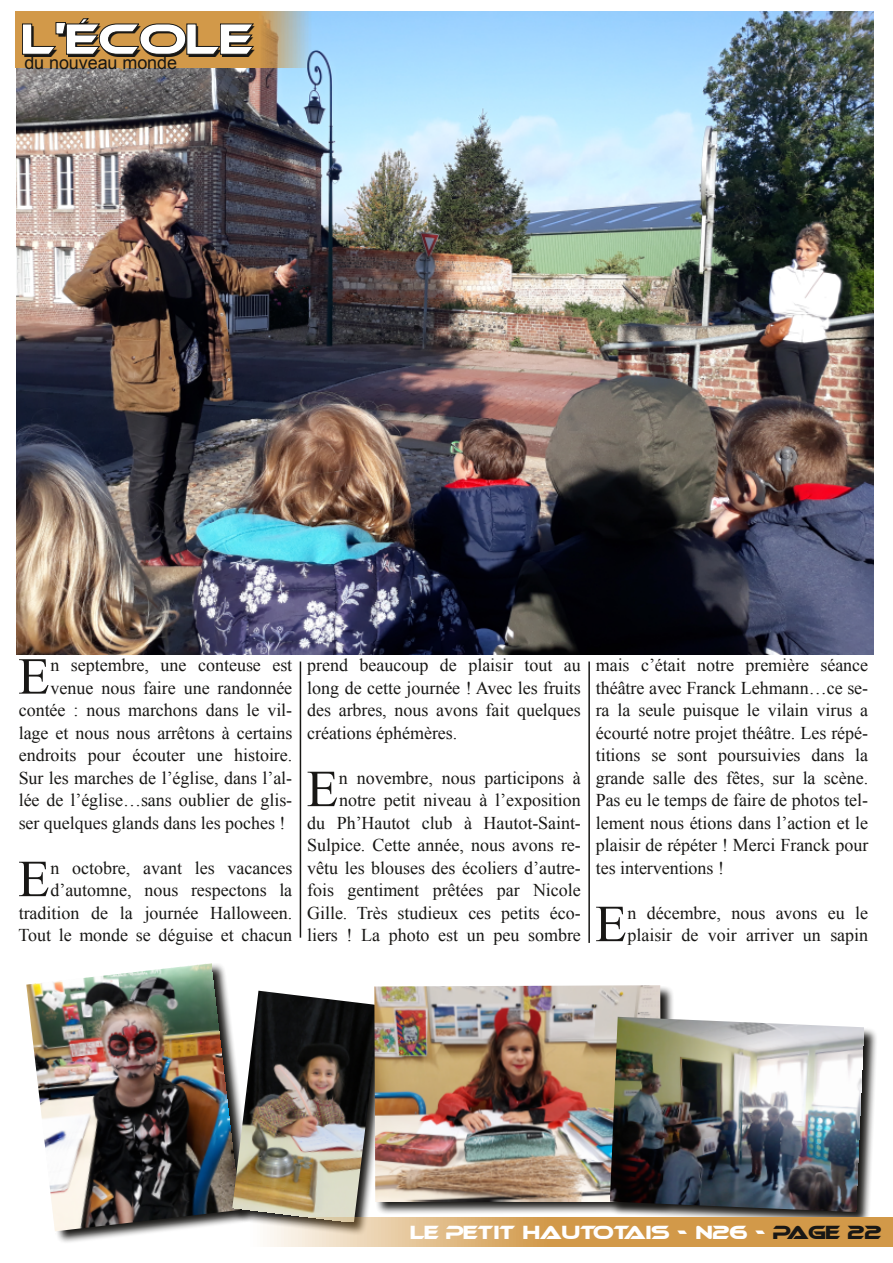
<style>
.page{position:relative;width:893px;height:1263px;background:#fff}
.page>*{position:absolute;margin:0;border:0;box-sizing:border-box;transform-origin:0 0}
.t1{font:52.05px "Times New Roman";color:#181715}
.t2{font:42px "Ethnocentric";letter-spacing:-.005em;color:#181715}
.t3{font:18px/22.5px "Times New Roman";color:#181715;text-align:right}
.t4{font:18px "Ethnocentric";letter-spacing:-.005em;color:#fff}
.t5{font:18px "Arial";letter-spacing:-.005em;color:#181715}
.s1{color:#181715}
</style>
<div class="page">
<img style="left:16px;top:12px;width:857px;height:642px">
<svg style="left:15px;top:11px;width:343px;height:57px;background:#c5a36d"></svg>
<img style="left:26px;top:963px;width:204px;height:254px">
<img style="left:232px;top:991px;width:142px;height:226px">
<svg style="left:375px;top:987px;width:298px;height:227px;background:#969593"></svg>
<img style="left:374px;top:985px;width:287px;height:216px">
<svg style="left:609px;top:1017px;width:267px;height:200px"></svg>
<img style="left:610px;top:1017px;width:254px;height:195px">
<svg style="left:53px;top:1217px;width:837px;height:30px;background:#d3b182"></svg>
<hr style="left:890px;top:1217px;width:3px;height:30px;background:#d29949">
<hr style="left:300px;top:661px;width:1px;height:277px;background:#181715">
<hr style="left:588px;top:661px;width:2px;height:282px;background:#181715">
<h2 class="t2" style="left:25px;top:23px;width:232px">L'ÉCOLE</h2>
<p class="t5" style="left:24px;top:52px;width:154px">du nouveau monde</p>
<h1 class="t1" style="left:18px;top:647px;width:33px">E</h1>
<p class="t3" style="left:50px;top:654px;width:243px">n septembre, une conteuse est</p>
<p class="t3" style="left:51px;top:676px;width:243px">venue nous faire une randonnée</p>
<p class="t3" style="left:19px;top:699px;width:275px">contée : nous marchons dans le vil-</p>
<p class="t3" style="left:19px;top:721px;width:275px">lage et nous nous arrêtons à certains</p>
<p class="t3" style="left:19px;top:744px;width:275px">endroits pour écouter une histoire.</p>
<p class="t3" style="left:19px;top:766px;width:275px">Sur les marches de l’église, dans l’al-</p>
<p class="t3" style="left:19px;top:789px;width:275px">lée de l’église…sans oublier de glis-</p>
<p class="t3" style="left:19px;top:811px;width:268px">ser quelques glands dans les poches !</p>
<h1 class="t1" style="left:18px;top:850px;width:33px">E</h1>
<p class="t3" style="left:19px;top:856px;width:275px">n octobre, avant les vacances d’automne, nous respectons la tradition de la journée Halloween.<br>Tout le monde se déguise et chacun</p>
<p class="t3" style="left:307px;top:654px;width:275px;text-align:justify">prend beaucoup de plaisir tout au long de cette journée ! Avec les fruits des arbres, nous avons fait quelques créations éphémères.</p>
<h1 class="t1" style="left:306px;top:760px;width:33px">E</h1>
<p class="t3" style="left:307px;top:766px;width:275px">n novembre, nous participons à notre petit niveau à l’exposition<br>du Ph’Hautot club à Hautot-Saint-Sulpice. Cette année, nous avons re&shy;vêtu les blouses des écoliers d’autre&shy;fois gentiment prêtées par Nicole Gille. Très studieux ces petits éco&shy;liers ! La photo est un peu sombre</p>
<p class="t3" style="left:596px;top:654px;width:274px;text-align:justify">mais c’était notre première séance théâtre avec Franck Lehmann…ce se&shy;ra la seule puisque le vilain virus a écourté notre projet théâtre. Les répé&shy;titions se sont poursuivies dans la grande salle des fêtes, sur la scène.<br>Pas eu le temps de faire de photos tel&shy;lement nous étions dans l’action et le plaisir de répéter ! Merci Franck pour tes interventions !</p>
<h1 class="t1" style="left:595px;top:895px;width:33px">E</h1>
<p class="t3" style="left:627px;top:901px;width:242px;text-align:left">n décembre, nous avons eu le plaisir de voir arriver un sapin</p>
<p class="t4" style="left:411px;top:1224px;width:472px">LE PETIT HAUTOTAIS ‐ N26 ‐ <span class="s1">PAGE 22</span></p>
</div>
